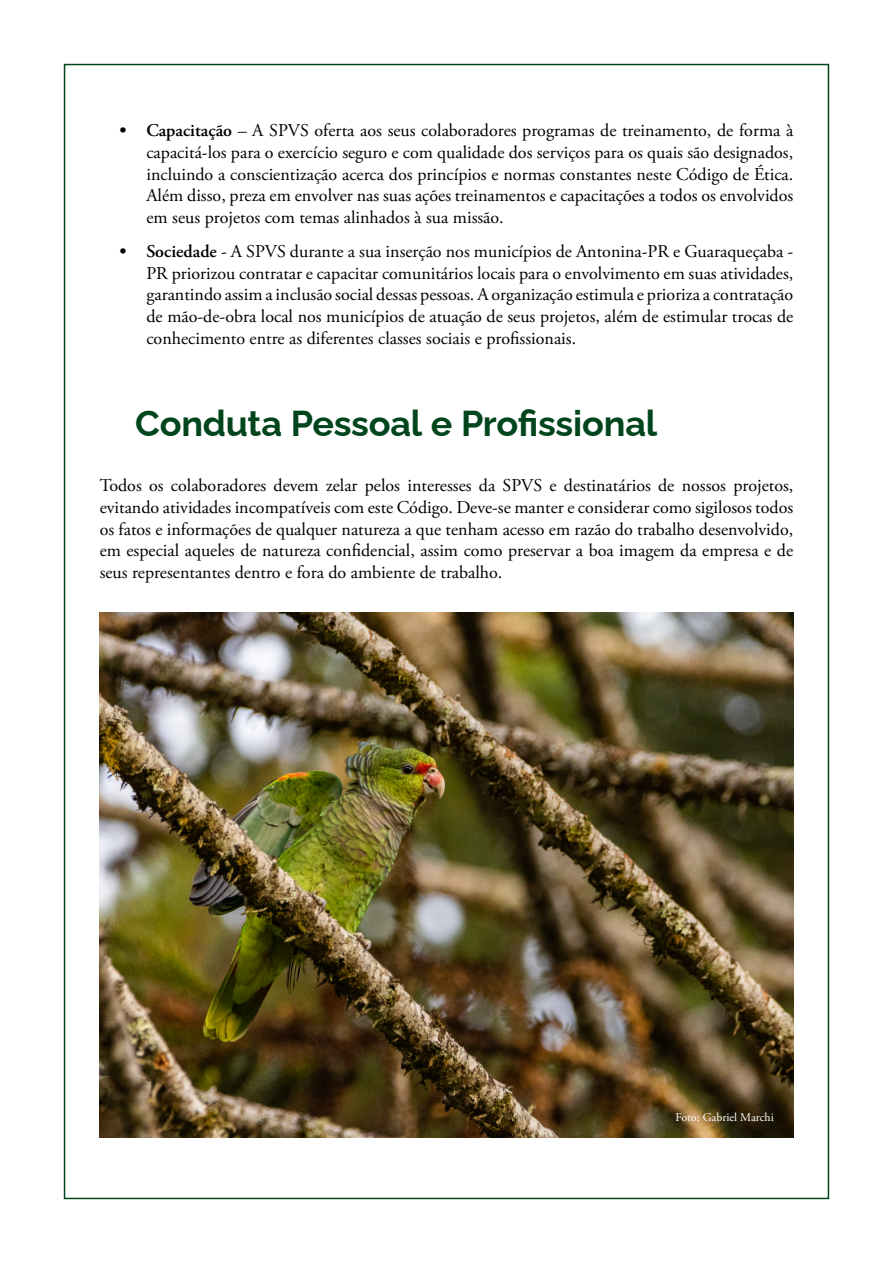
<style>
.page{position:relative;width:893px;height:1263px;background:#fff}
.page>*{position:absolute;margin:0;border:0;box-sizing:border-box;transform-origin:0 0}
.t1{font:100 36px "Raleway";letter-spacing:-.005em;color:#00451c}
.t2{font:18px/21.6px "Adobe Garamond Pro";color:#000;text-align:justify}
.t3{font:12px "Adobe Garamond Pro";color:#fff}
.s1{font-weight:600}
</style>
<div class="page">
<img style="left:100px;top:612px;width:693px;height:525px">
<p class="t2" style="left:146px;top:120px;width:648px;text-indent:-27px"><span class="s1">• Capacitação</span> – A SPVS oferta aos seus colaboradores programas de treinamento, de forma à capacitá-los para o exercício seguro e com qualidade dos serviços para os quais são designados, incluindo a conscientização acerca dos princípios e normas constantes neste Código de Ética.<br>Além disso, preza em envolver nas suas ações treinamentos e capacitações a todos os envolvidos em seus projetos com temas alinhados à sua missão.</p>
<p class="t2" style="left:146px;top:241px;width:648px;text-indent:-27px"><span class="s1">• Sociedade</span> - A SPVS durante a sua inserção nos municípios de Antonina-PR e Guaraqueçaba - PR priorizou contratar e capacitar comunitários locais para o envolvimento em suas atividades, garantindo assim a inclusão social dessas pessoas. A organização estimula e prioriza a contratação de mão-de-obra local nos municípios de atuação de seus projetos, além de estimular trocas de conhecimento entre as diferentes classes sociais e profissionais.</p>
<h1 class="t1" style="left:135px;top:394px;width:524px">Conduta Pessoal e Profissional</h1>
<p class="t2" style="left:100px;top:476px;width:695px">Todos os colaboradores devem zelar pelos interesses da SPVS e destinatários de nossos projetos, evitando atividades incompatíveis com este Código. Deve-se manter e considerar como sigilosos todos os fatos e informações de qualquer natureza a que tenham acesso em razão do trabalho desenvolvido, em especial aqueles de natureza confidencial, assim como preservar a boa imagem da empresa e de seus representantes dentro e fora do ambiente de trabalho.</p>
<p class="t3" style="left:675px;top:1110px;width:100px">Foto: Gabriel Marchi</p>
</div>
